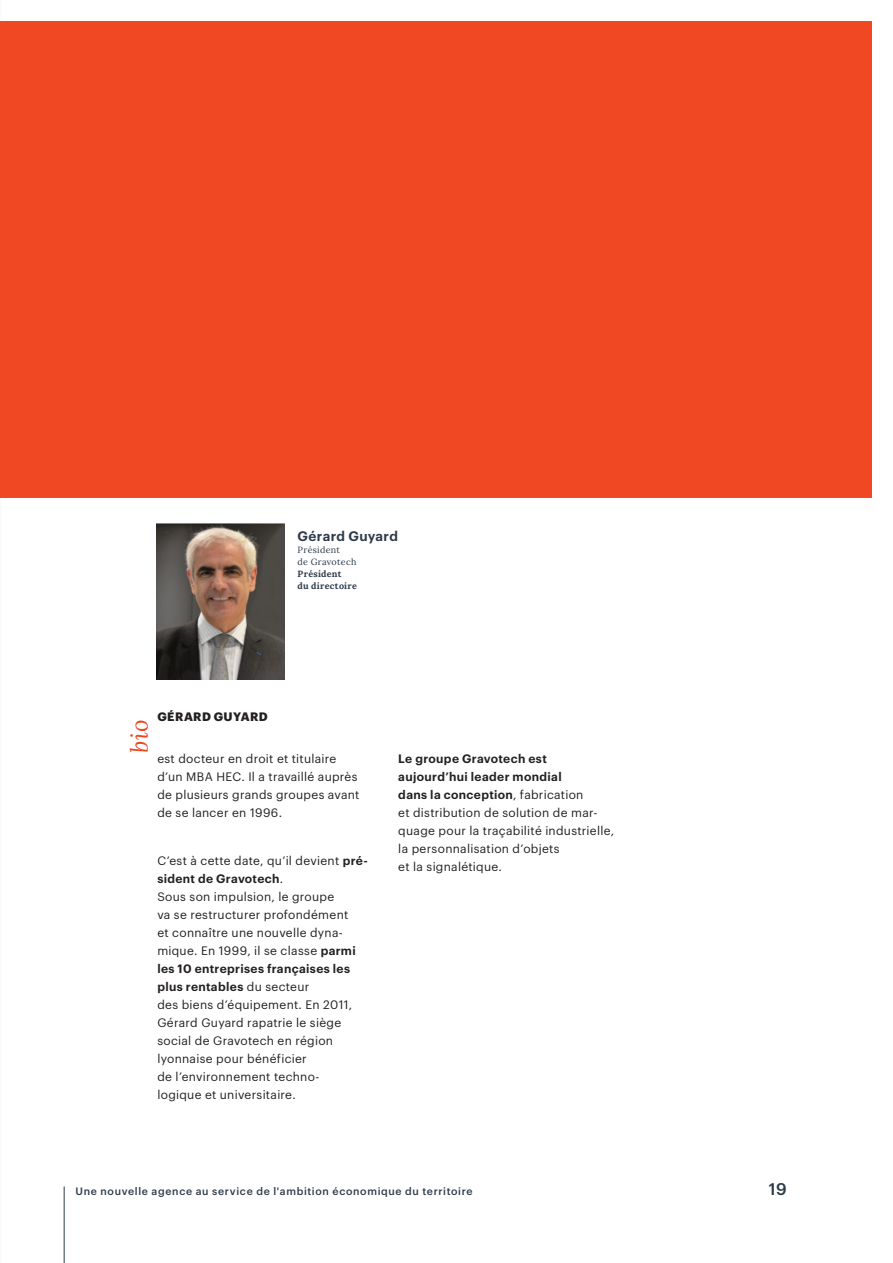
<style>
.page{position:relative;width:893px;height:1263px;background:#fff}
.page>*{position:absolute;margin:0;border:0;box-sizing:border-box;transform-origin:0 0}
.t1{font:italic 24px "Lora";color:#f04822}
.t2{font:500 16.5px "Graphik";color:#2c3a4a}
.t3{font:600 13.5px "Graphik";letter-spacing:.02em;color:#2c3a4a}
.t4{font:12px/18px "Graphik";letter-spacing:.025em;color:#231f20}
.t5{font:700 12px "Graphik";letter-spacing:.03em;color:#231f20}
.t6{font:500 10.5px "Graphik";letter-spacing:.065em;color:#2c3a4a}
.t7{font:700 9px/12px "Lora";letter-spacing:.03em;color:#2c3a4a}
.t8{font:9px/12px "Lora";letter-spacing:.025em;color:#2c3a4a}
.s1{font-weight:600}
</style>
<div class="page">
<hr style="left:0;top:0;width:2px;height:1263px;background:#fbfbfb">
<div style="left:0;top:21px;width:872px;height:477px;background:#f04822"></div>
<hr style="left:64px;top:1186px;width:1px;height:77px;background:#2c3a4a">
<img style="left:157px;top:523px;width:128px;height:156px">
<p class="t3" style="left:298px;top:526px;width:102px">Gérard Guyard</p>
<p class="t8" style="left:298px;top:543px;width:60px">Président<br>de Gravotech</p>
<p class="t7" style="left:298px;top:567px;width:61px">Président<br>du directoire</p>
<h1 class="t1" style="left:123px;top:753px;width:35px;rotate:-90deg">bio</h1>
<p class="t5" style="left:157px;top:707px;width:112px">GÉRARD GUYARD</p>
<p class="t4" style="left:157px;top:749px;width:204px">est docteur en droit et titulaire d’un MBA HEC. Il a travaillé auprès de plusieurs grands groupes avant de se lancer en 1996.</p>
<p class="t4" style="left:157px;top:851px;width:212px">C’est à cette date, qu’il devient <span class="s1">pré&shy;sident de Gravotech</span>.<br>Sous son impulsion, le groupe<br>va se restructurer profondément<br>et connaître une nouvelle dyna&shy;mique. En 1999, il se classe <span class="s1">parmi les 10 entreprises françaises les plus rentables</span> du secteur<br>des biens d’équipement. En 2011,<br>Gérard Guyard rapatrie le siège social de Gravotech en région lyonnaise pour bénéficier<br>de l’environnement techno-<br>logique et universitaire.</p>
<p class="t4" style="left:398px;top:749px;width:217px"><span class="s1">Le groupe Gravotech est aujourd’hui leader mondial<br>dans la conception</span>, fabrication<br>et distribution de solution de mar&shy;quage pour la traçabilité industrielle, la personnalisation d’objets<br>et la signalétique.</p>
<p class="t6" style="left:76px;top:1183px;width:398px">Une nouvelle agence au service de l'ambition économique du territoire</p>
<h2 class="t2" style="left:769px;top:1176px;width:19px">19</h2>
</div>
